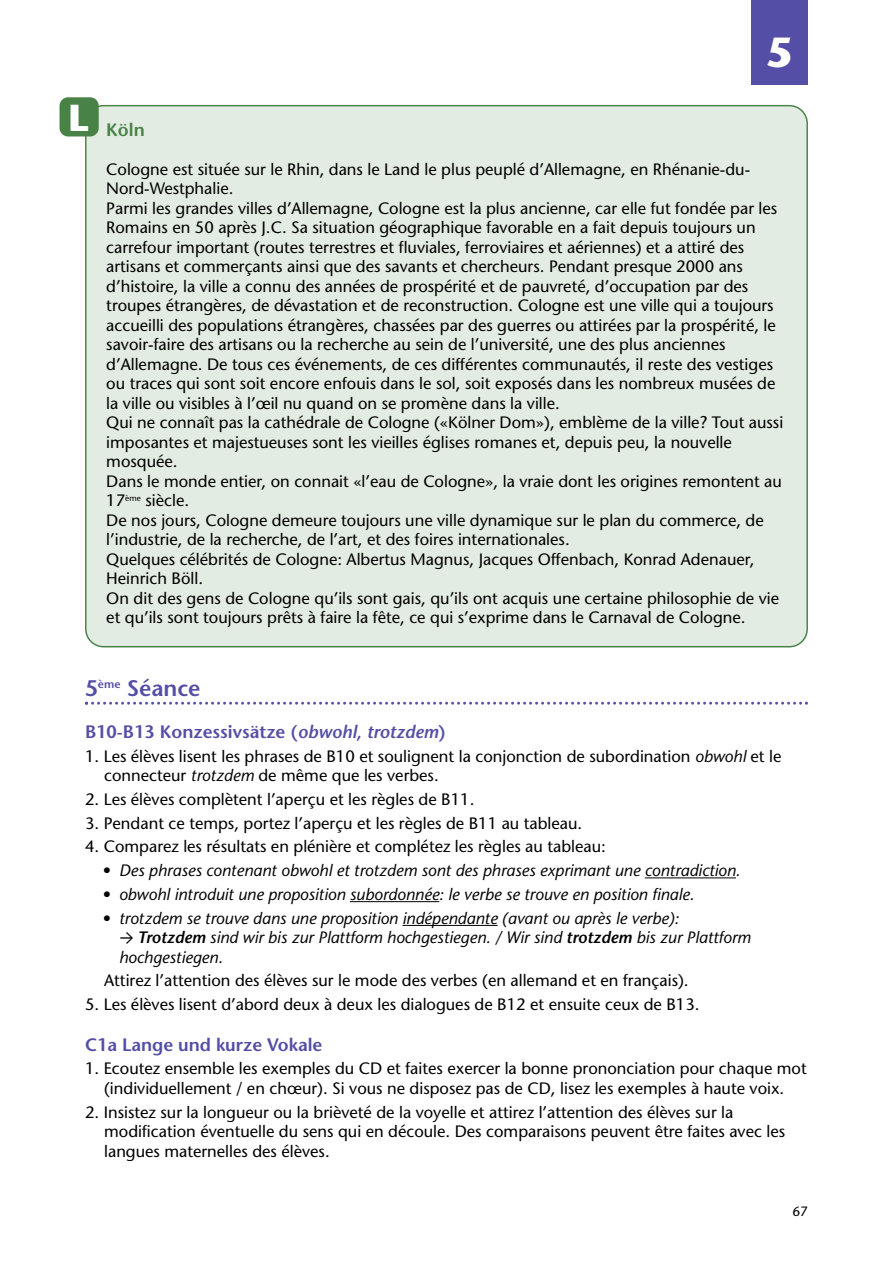
<style>
.page{position:relative;width:893px;height:1263px;background:#fff}
.page>*{position:absolute;margin:0;border:0;box-sizing:border-box;transform-origin:0 0}
.t1{font:700 42px "Stone Sans";color:#fff}
.t2{font:600 22.5px "Stone Sans";color:#544ea6}
.t3{font:600 18px "Stone Sans";color:#544ea6}
.t4{font:600 18px "Stone Sans";color:#488247}
.t5{font:16.5px/19.5px "Stone Sans";color:#000}
.t6{font:italic 16.5px/19.5px "Stone Sans";color:#000}
.t7{font:13.5px "Stone Sans";color:#000}
.s1{font-style:italic}
.s2{font-family:"Calibri";font-style:normal}
.s3{font-weight:600}
</style>
<div class="page">
<div style="left:751px;top:0;width:57px;height:85px;background:#544ea6"></div>
<svg style="left:85px;top:702px;width:723px;height:3px"></svg>
<hr style="left:645px;top:877px;width:91px;height:1px;background:#000">
<hr style="left:350px;top:901px;width:89px;height:1px;background:#000">
<hr style="left:402px;top:925px;width:96px;height:1px;background:#000">
<div style="left:85px;top:105px;width:723px;height:542px;background:#e3ece3"></div>
<div style="left:60px;top:97px;width:39px;height:39px;background:#488247;border-radius:9px"></div>
<h1 class="t1" style="left:766px;top:36px;width:28px">5</h1>
<p class="t4" style="left:69px;top:123px;width:78px"><sup>L</sup> Köln</p>
<p class="t5" style="left:106px;top:161px;width:678px">Cologne est située sur le Rhin, dans le Land le plus peuplé d’Allemagne, en Rhénanie-du-Nord-Westphalie.<br>Parmi les grandes villes d’Allemagne, Cologne est la plus ancienne, car elle fut fondée par les Romains en 50 après J.C. Sa situation géographique favorable en a fait depuis toujours un carrefour important (routes terrestres et fluviales, ferroviaires et aériennes) et a attiré des artisans et commerçants ainsi que des savants et chercheurs. Pendant presque 2000 ans d’histoire, la ville a connu des années de prospérité et de pauvreté, d’occupation par des troupes étrangères, de dévastation et de reconstruction. Cologne est une ville qui a toujours accueilli des populations étrangères, chassées par des guerres ou attirées par la prospérité, le savoir-faire des artisans ou la recherche au sein de l’université, une des plus anciennes d’Allemagne. De tous ces événements, de ces différentes communautés, il reste des vestiges ou traces qui sont soit encore enfouis dans le sol, soit exposés dans les nombreux musées de la ville ou visibles à l’œil nu quand on se promène dans la ville.<br>Qui ne connaît pas la cathédrale de Cologne («Kölner Dom»), emblème de la ville? Tout aussi imposantes et majestueuses sont les vieilles églises romanes et, depuis peu, la nouvelle mosquée.<br>Dans le monde entier, on connait «l’eau de Cologne», la vraie dont les origines remontent au 17<sup>ème</sup> siècle.<br>De nos jours, Cologne demeure toujours une ville dynamique sur le plan du commerce, de l’industrie, de la recherche, de l’art, et des foires internationales.<br>Quelques célébrités de Cologne: Albertus Magnus, Jacques Offenbach, Konrad Adenauer, Heinrich Böll.<br>On dit des gens de Cologne qu’ils sont gais, qu’ils ont acquis une certaine philosophie de vie et qu’ils sont toujours prêts à faire la fête, ce qui s’exprime dans le Carnaval de Cologne.</p>
<h2 class="t2" style="left:85px;top:679px;width:117px">5<sup>ème</sup> Séance</h2>
<p class="t3" style="left:85px;top:725px;width:362px">B10-B13 Konzessivsätze (<span class="s1">obwohl</span>, <span class="s1">trotzdem</span>)</p>
<p class="t5" style="left:104px;top:748px;width:679px;text-indent:-19px">1. Les élèves lisent les phrases de B10 et soulignent la conjonction de subordination <span class="s1">obwohl</span> et le connecteur <span class="s1">trotzdem</span> de même que les verbes.</p>
<p class="t5" style="left:85px;top:791px;width:391px">2. Les élèves complètent l’aperçu et les règles de B11.</p>
<p class="t5" style="left:85px;top:815px;width:499px">3. Pendant ce temps, portez l’aperçu et les règles de B11 au tableau.</p>
<p class="t5" style="left:85px;top:838px;width:522px">4. Comparez les résultats en plénière et complétez les règles au tableau:</p>
<p class="t6" style="left:102px;top:862px;width:640px">• Des phrases contenant obwohl et trotzdem sont des phrases exprimant une contradiction.</p>
<p class="t6" style="left:102px;top:886px;width:594px">• obwohl introduit une proposition subordonnée: le verbe se trouve en position finale.</p>
<p class="t6" style="left:102px;top:910px;width:579px">• trotzdem se trouve dans une proposition indépendante (avant ou après le verbe):</p>
<p class="t6" style="left:119px;top:929px;width:633px"><span class="s2">→</span> <span class="s3">Trotzdem</span> sind wir bis zur Plattform hochgestiegen. / Wir sind <span class="s3">trotzdem</span> bis zur Plattform hochgestiegen.</p>
<p class="t5" style="left:104px;top:972px;width:586px">Attirez l’attention des élèves sur le mode des verbes (en allemand et en français).</p>
<p class="t5" style="left:85px;top:996px;width:616px">5. Les élèves lisent d’abord deux à deux les dialogues de B12 et ensuite ceux de B13.</p>
<p class="t3" style="left:85px;top:1037px;width:239px">C1a Lange und kurze Vokale</p>
<p class="t5" style="left:85px;top:1061px;width:723px;text-align:center">1. Ecoutez ensemble les exemples du CD et faites exercer la bonne prononciation pour chaque mot (individuellement / en chœur). Si vous ne disposez pas de CD, lisez les exemples à haute voix.</p>
<p class="t5" style="left:104px;top:1104px;width:683px;text-indent:-19px">2. Insistez sur la longueur ou la brièveté de la voyelle et attirez l’attention des élèves sur la modification éventuelle du sens qui en découle. Des comparaisons peuvent être faites avec les langues maternelles des élèves.</p>
<p class="t7" style="left:792px;top:1206px;width:17px">67</p>
</div>
